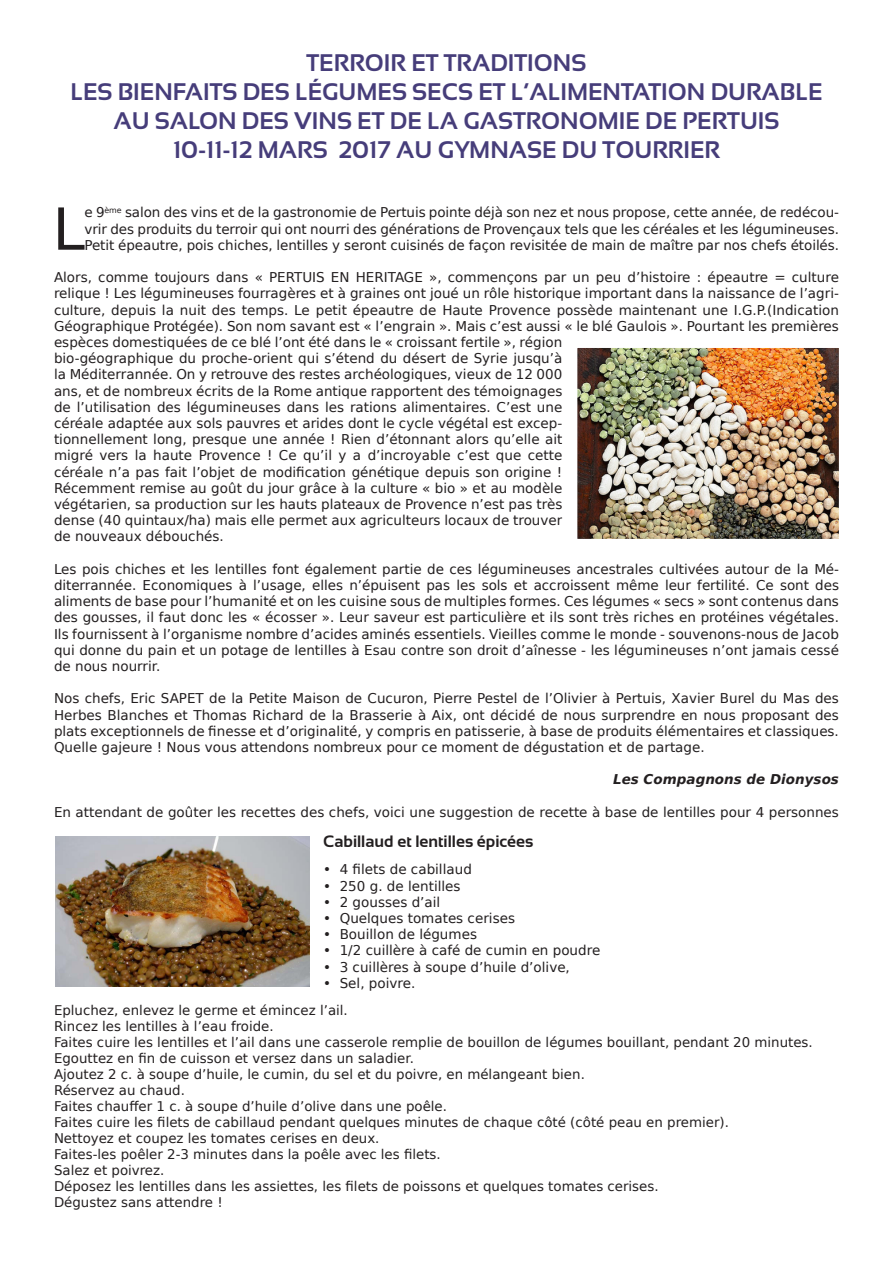
<style>
.page{position:relative;width:893px;height:1263px;background:#fff}
.page>*{position:absolute;margin:0;border:0;box-sizing:border-box;transform-origin:0 0}
.t1{font:57.9px "DejaVu Sans";color:#231f20}
.t2{font:700 24px/28.8px "Sansation";color:#463d7a;text-align:center}
.t3{font:700 16.5px "Sansation";color:#231f20}
.t4{font:13.5px/16.2px "DejaVu Sans";color:#231f20;text-align:justify}
.t5{font:italic 700 13.5px "DejaVu Sans";color:#231f20}
.t6{font:13.35px/16px "DejaVu Sans";color:#231f20}
</style>
<div class="page">
<img style="left:55px;top:837px;width:254px;height:149px">
<img style="left:578px;top:349px;width:260px;height:189px">
<p class="t2" style="left:70px;top:49px;width:754px">TERROIR ET TRADITIONS<br>LES BIENFAITS DES LÉGUMES SECS ET L’ALIMENTATION DURABLE<br>AU SALON DES VINS ET DE LA GASTRONOMIE DE PERTUIS</p>
<p class="t2" style="left:173px;top:135px;width:548px">10-11-12 MARS 2017 AU GYMNASE DU TOURRIER</p>
<p class="t1" style="left:53px;top:182px;width:34px">L</p>
<p class="t4" style="left:84px;top:204px;width:756px">e 9<sup>ème</sup> salon des vins et de la gastronomie de Pertuis pointe déjà son nez et nous propose, cette année, de redécou&shy;vrir des produits du terroir qui ont nourri des générations de Provençaux tels que les céréales et les légumineuses.<br>Petit épeautre, pois chiches, lentilles y seront cuisinés de façon revisitée de main de maître par nos chefs étoilés.</p>
<p class="t4" style="left:54px;top:268px;width:786px;text-align:left">Alors, comme toujours dans « PERTUIS EN HERITAGE », commençons par un peu d’histoire : épeautre = culture relique ! Les légumineuses fourragères et à graines ont joué un rôle historique important dans la naissance de l’agri&shy;culture, depuis la nuit des temps. Le petit épeautre de Haute Provence possède maintenant une I.G.P.(Indication Géographique Protégée). Son nom savant est « l’engrain ». Mais c’est aussi « le blé Gaulois ». Pourtant les premières espèces domestiquées de ce blé l’ont été dans le « croissant fertile », région<br>bio-géographique du proche-orient qui s’étend du désert de Syrie jusqu’à<br>la Méditerrannée. On y retrouve des restes archéologiques, vieux de 12 000<br>ans, et de nombreux écrits de la Rome antique rapportent des témoignages<br>de l’utilisation des légumineuses dans les rations alimentaires. C’est une<br>céréale adaptée aux sols pauvres et arides dont le cycle végétal est excep-<br>tionnellement long, presque une année ! Rien d’étonnant alors qu’elle ait<br>migré vers la haute Provence ! Ce qu’il y a d’incroyable c’est que cette<br>céréale n’a pas fait l’objet de modification génétique depuis son origine !<br>Récemment remise au goût du jour grâce à la culture « bio » et au modèle<br>végétarien, sa production sur les hauts plateaux de Provence n’est pas très<br>dense (40 quintaux/ha) mais elle permet aux agriculteurs locaux de trouver<br>de nouveaux débouchés.</p>
<p class="t4" style="left:54px;top:560px;width:786px">Les pois chiches et les lentilles font également partie de ces légumineuses ancestrales cultivées autour de la Mé&shy;diterrannée. Economiques à l’usage, elles n’épuisent pas les sols et accroissent même leur fertilité. Ce sont des aliments de base pour l’humanité et on les cuisine sous de multiples formes. Ces légumes « secs » sont contenus dans des gousses, il faut donc les « écosser ». Leur saveur est particulière et ils sont très riches en protéines végétales.<br>Ils fournissent à l’organisme nombre d’acides aminés essentiels. Vieilles comme le monde - souvenons-nous de Jacob qui donne du pain et un potage de lentilles à Esau contre son droit d’aînesse - les légumineuses n’ont jamais cessé de nous nourrir.</p>
<p class="t4" style="left:54px;top:690px;width:786px">Nos chefs, Eric SAPET de la Petite Maison de Cucuron, Pierre Pestel de l’Olivier à Pertuis, Xavier Burel du Mas des Herbes Blanches et Thomas Richard de la Brasserie à Aix, ont décidé de nous surprendre en nous proposant des plats exceptionnels de finesse et d’originalité, y compris en patisserie, à base de produits élémentaires et classiques.<br>Quelle gajeure ! Nous vous attendons nombreux pour ce moment de dégustation et de partage.</p>
<p class="t5" style="left:613px;top:769px;width:227px">Les Compagnons de Dionysos</p>
<p class="t4" style="left:54px;top:803px;width:786px">En attendant de goûter les recettes des chefs, voici une suggestion de recette à base de lentilles pour 4 personnes</p>
<p class="t3" style="left:323px;top:832px;width:212px">Cabillaud et lentilles épicées</p>
<p class="t4" style="left:323px;top:861px;width:150px">• 4 filets de cabillaud</p>
<p class="t4" style="left:323px;top:877px;width:139px">• 250 g. de lentilles</p>
<p class="t4" style="left:323px;top:893px;width:119px">• 2 gousses d’ail</p>
<p class="t4" style="left:323px;top:909px;width:193px">• Quelques tomates cerises</p>
<p class="t4" style="left:323px;top:925px;width:155px">• Bouillon de légumes</p>
<p class="t4" style="left:323px;top:942px;width:279px">• 1/2 cuillère à café de cumin en poudre</p>
<p class="t4" style="left:323px;top:958px;width:248px">• 3 cuillères à soupe d’huile d’olive,</p>
<p class="t4" style="left:323px;top:974px;width:94px">• Sel, poivre.</p>
<p class="t6" style="left:54px;top:1001px;width:295px">Epluchez, enlevez le germe et émincez l’ail.</p>
<p class="t6" style="left:54px;top:1017px;width:221px">Rincez les lentilles à l’eau froide.</p>
<p class="t6" style="left:54px;top:1033px;width:760px">Faites cuire les lentilles et l’ail dans une casserole remplie de bouillon de légumes bouillant, pendant 20 minutes.<br>Egouttez en fin de cuisson et versez dans un saladier.</p>
<p class="t6" style="left:54px;top:1065px;width:532px">Ajoutez 2 c. à soupe d’huile, le cumin, du sel et du poivre, en mélangeant bien.</p>
<p class="t6" style="left:54px;top:1081px;width:132px">Réservez au chaud.</p>
<p class="t6" style="left:54px;top:1097px;width:395px">Faites chauffer 1 c. à soupe d’huile d’olive dans une poêle.</p>
<p class="t6" style="left:54px;top:1113px;width:676px">Faites cuire les filets de cabillaud pendant quelques minutes de chaque côté (côté peau en premier).</p>
<p class="t6" style="left:54px;top:1129px;width:327px">Nettoyez et coupez les tomates cerises en deux.</p>
<p class="t6" style="left:54px;top:1145px;width:388px">Faites-les poêler 2-3 minutes dans la poêle avec les filets.</p>
<p class="t6" style="left:54px;top:1161px;width:112px">Salez et poivrez.</p>
<p class="t6" style="left:54px;top:1177px;width:606px">Déposez les lentilles dans les assiettes, les filets de poissons et quelques tomates cerises.</p>
<p class="t6" style="left:54px;top:1193px;width:170px">Dégustez sans attendre !</p>
</div>
